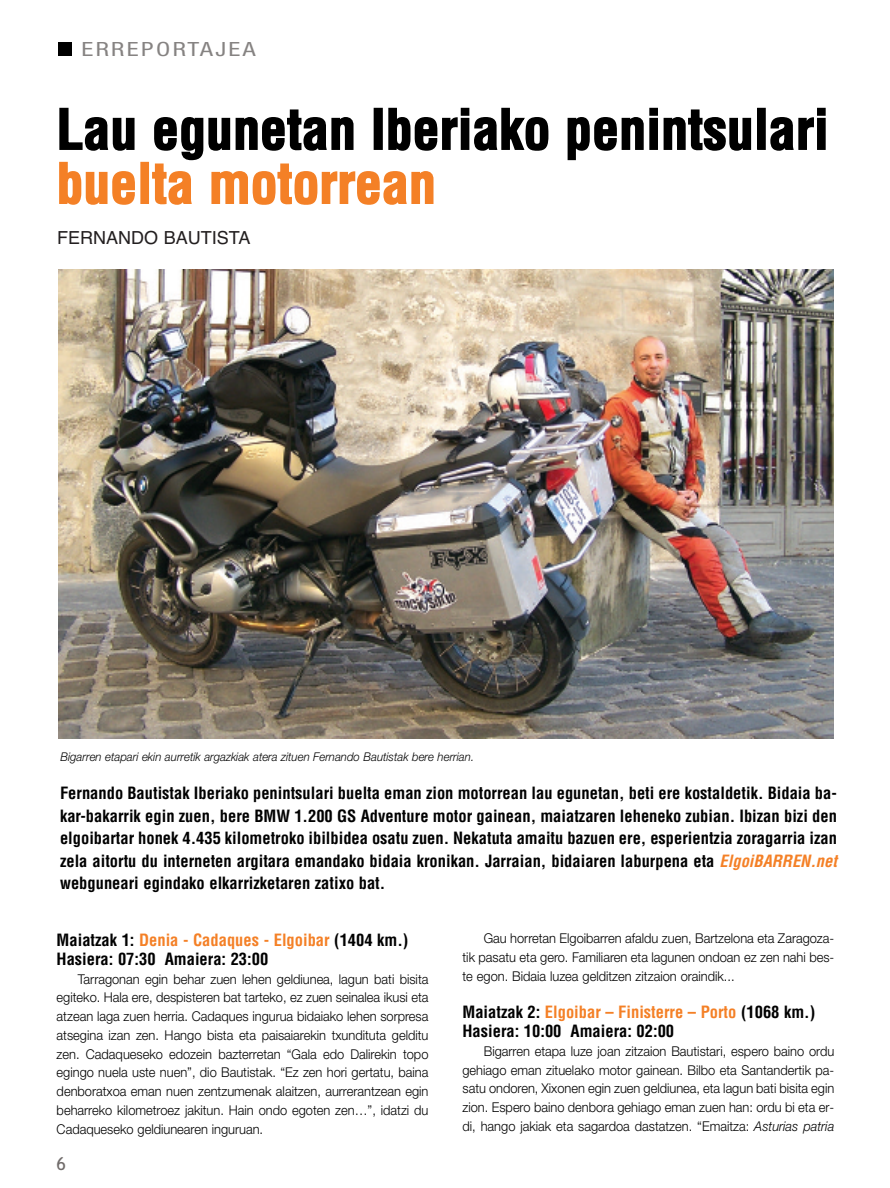
<style>
.page{position:relative;width:890px;height:1188px;background:#fff}
.page>*{position:absolute;margin:0;border:0;box-sizing:border-box;transform-origin:0 0}
.t1{font:700 condensed 54px "Helvetica";color:#000}
.t2{font:700 condensed 54px "Helvetica";color:#f48026}
.t3{font:21px "NH57";letter-spacing:.09em;color:#868382;scale:1.3 1}
.t4{font:18px "Helvetica";color:#231f20}
.t5{font:18px "Trebuchet MS";color:#716c6b}
.t6{font:700 condensed 16.5px/22.5px "Helvetica";color:#000}
.t7{font:300 13.5px/18.8px "Helvetica Neue";color:#000;text-align:justify;scale:.95 1}
.t8{font:italic 300 12px "Helvetica Neue";color:#000;scale:.95 1}
.s1{font-style:italic;color:#f48026}
.s2{color:#f48026}
.s3{font-style:italic}
</style>
<div class="page">
<img style="left:58px;top:42px;width:776px;height:697px">
<h2 class="t3" style="left:81px;top:42px;width:135px">ERREPORTAJEA</h2>
<h1 class="t1" style="left:56px;top:99px;width:773px">Lau egunetan Iberiako penintsulari</h1>
<h1 class="t2" style="left:56px;top:153px;width:381px">buelta motorrean</h1>
<h3 class="t4" style="left:57px;top:227px;width:195px">FERNANDO BAUTISTA</h3>
<p class="t8" style="left:60px;top:751px;width:437px">Bigarren etapari ekin aurretik argazkiak atera zituen Fernando Bautistak bere herrian.</p>
<p class="t6" style="left:60px;top:782px;width:778px;text-align:justify">Fernando Bautistak Iberiako penintsulari buelta eman zion motorrean lau egunetan, beti ere kostaldetik. Bidaia ba&shy;kar-bakarrik egin zuen, bere BMW 1.200 GS Adventure motor gainean, maiatzaren leheneko zubian. Ibizan bizi den elgoibartar honek 4.435 kilometroko ibilbidea osatu zuen. Nekatuta amaitu bazuen ere, esperientzia zoragarria izan zela aitortu du interneten argitara emandako bidaia kronikan. Jarraian, bidaiaren laburpena eta <span class="s1">ElgoiBARREN.net </span>webguneari egindako elkarrizketaren zatixo bat.</p>
<p class="t6" style="left:57px;top:930px;width:353px;line-height:18.8px">Maiatzak 1: <span class="s2">Denia - Cadaques - Elgoibar</span> (1404 km.)<br>Hasiera: 07:30 Amaiera: 23:00</p>
<p class="t7" style="left:57px;top:970px;width:393px;text-indent:21px">Tarragonan egin behar zuen lehen geldiunea, lagun bati bisita egiteko. Hala ere, despisteren bat tarteko, ez zuen seinalea ikusi eta atzean laga zuen herria. Cadaques ingurua bidaiako lehen sorpresa atsegina izan zen. Hango bista eta paisaiarekin txundituta gelditu zen. Cadaqueseko edozein bazterretan “Gala edo Dalirekin topo egingo nuela uste nuen”, dio Bautistak. “Ez zen hori gertatu, baina denboratxoa eman nuen zentzumenak alaitzen, aurrerantzean egin beharreko kilometroez jakitun. Hain ondo egoten zen…”, idatzi du Cadaqueseko geldiunearen inguruan.</p>
<h3 class="t5" style="left:57px;top:1152px;width:11px">6</h3>
<p class="t7" style="left:462px;top:930px;width:393px;text-indent:21px">Gau horretan Elgoibarren afaldu zuen, Bartzelona eta Zaragoza&shy;tik pasatu eta gero. Familiaren eta lagunen ondoan ez zen nahi bes&shy;te egon. Bidaia luzea gelditzen zitzaion oraindik...</p>
<p class="t6" style="left:462px;top:1002px;width:354px;line-height:18.8px">Maiatzak 2: <span class="s2">Elgoibar – Finisterre – Porto</span> (1068 km.)<br>Hasiera: 10:00 Amaiera: 02:00</p>
<p class="t7" style="left:462px;top:1042px;width:393px;text-indent:21px">Bigarren etapa luze joan zitzaion Bautistari, espero baino ordu gehiago eman zituelako motor gainean. Bilbo eta Santandertik pa&shy;satu ondoren, Xixonen egin zuen geldiunea, eta lagun bati bisita egin zion. Espero baino denbora gehiago eman zuen han: ordu bi eta er&shy;di, hango jakiak eta sagardoa dastatzen. “Emaitza: <span class="s3">Asturias patria</span></p>
</div>
